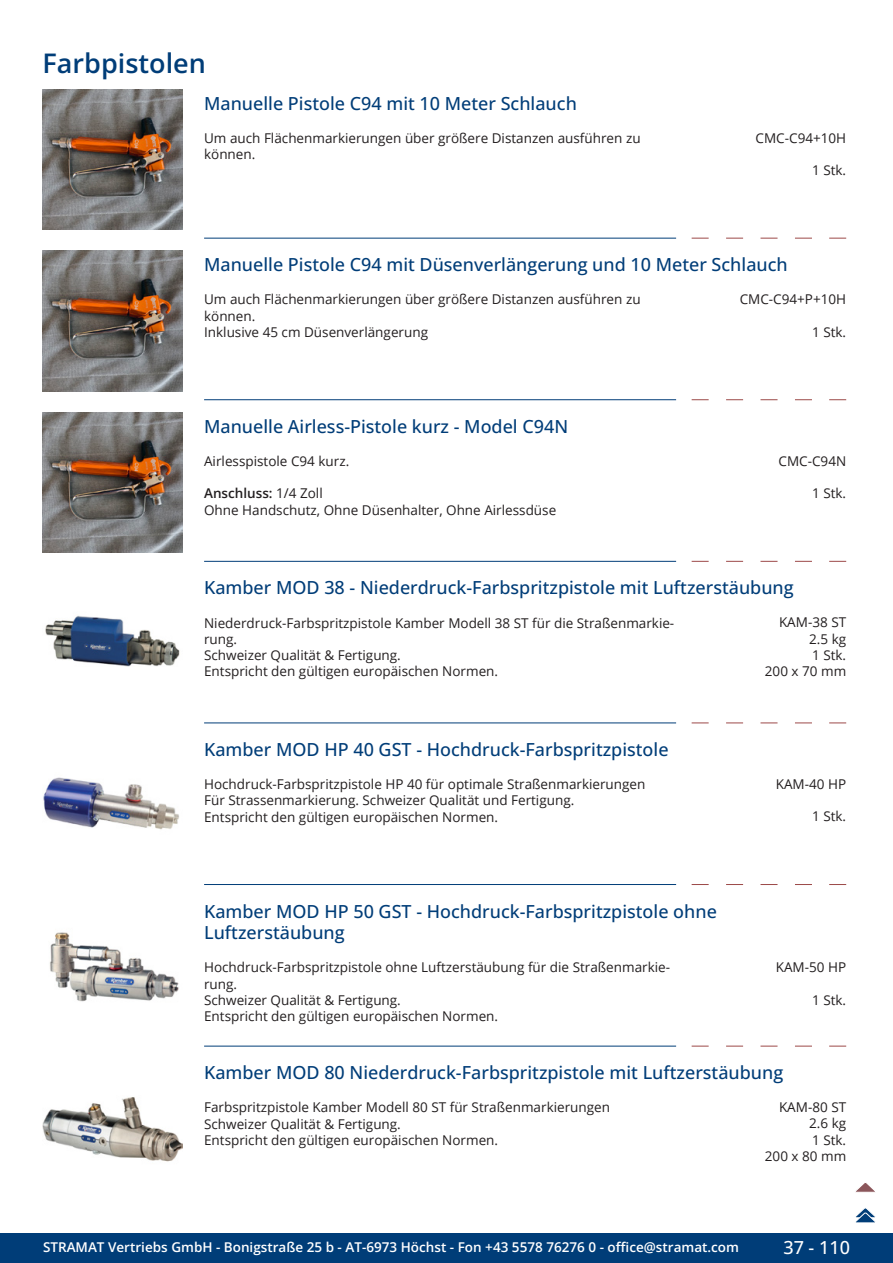
<style>
.page{position:relative;width:893px;height:1263px;background:#fff}
.page>*{position:absolute;margin:0;border:0;box-sizing:border-box;transform-origin:0 0}
.GruppeName{font:600 27px "Open Sans";color:#003d78}
.ArtikelName{font:500 18px/21.6px "Open Sans";color:#003d78}
.t1{font:500 18px "Open Sans";color:#fff}
.Beschreibung{font:13.5px/16.2px "Open Sans";color:#231f20}
.ArtikelNummer{font:13.5px "Open Sans";color:#231f20}
.t2{font:600 13.5px "Open Sans";color:#fff}
.s1{font-weight:600}
</style>
<div class="page">
<div style="left:0;top:1233px;width:893px;height:30px;background:#003d78"></div>
<img style="left:43px;top:89px;width:140px;height:141px">
<img style="left:43px;top:251px;width:140px;height:140px">
<svg style="left:692px;top:238px;width:17px;height:1px"></svg>
<svg style="left:726px;top:238px;width:17px;height:1px"></svg>
<svg style="left:760px;top:238px;width:17px;height:1px"></svg>
<svg style="left:795px;top:238px;width:17px;height:1px"></svg>
<svg style="left:829px;top:238px;width:17px;height:1px"></svg>
<hr style="left:204px;top:238px;width:472px;height:1px;background:#003d78">
<img style="left:43px;top:412px;width:140px;height:141px">
<svg style="left:692px;top:399px;width:17px;height:1px"></svg>
<svg style="left:726px;top:399px;width:17px;height:1px"></svg>
<svg style="left:760px;top:399px;width:17px;height:1px"></svg>
<svg style="left:795px;top:399px;width:17px;height:1px"></svg>
<svg style="left:829px;top:399px;width:17px;height:1px"></svg>
<hr style="left:204px;top:399px;width:472px;height:1px;background:#003d78">
<img style="left:45px;top:615px;width:135px;height:52px">
<svg style="left:692px;top:561px;width:17px;height:1px"></svg>
<svg style="left:726px;top:561px;width:17px;height:1px"></svg>
<svg style="left:760px;top:561px;width:17px;height:1px"></svg>
<svg style="left:795px;top:561px;width:17px;height:1px"></svg>
<svg style="left:829px;top:561px;width:17px;height:1px"></svg>
<hr style="left:204px;top:561px;width:472px;height:1px;background:#003d78">
<img style="left:43px;top:777px;width:136px;height:53px">
<svg style="left:692px;top:723px;width:17px;height:1px"></svg>
<svg style="left:726px;top:723px;width:17px;height:1px"></svg>
<svg style="left:760px;top:723px;width:17px;height:1px"></svg>
<svg style="left:795px;top:723px;width:17px;height:1px"></svg>
<svg style="left:829px;top:723px;width:17px;height:1px"></svg>
<hr style="left:204px;top:723px;width:472px;height:1px;background:#003d78">
<img style="left:50px;top:932px;width:129px;height:70px">
<svg style="left:692px;top:884px;width:17px;height:1px"></svg>
<svg style="left:726px;top:884px;width:17px;height:1px"></svg>
<svg style="left:760px;top:884px;width:17px;height:1px"></svg>
<svg style="left:795px;top:884px;width:17px;height:1px"></svg>
<svg style="left:829px;top:884px;width:17px;height:1px"></svg>
<hr style="left:204px;top:884px;width:472px;height:1px;background:#003d78">
<img style="left:43px;top:1097px;width:140px;height:65px">
<svg style="left:692px;top:1046px;width:17px;height:1px"></svg>
<svg style="left:726px;top:1046px;width:17px;height:1px"></svg>
<svg style="left:760px;top:1046px;width:17px;height:1px"></svg>
<svg style="left:795px;top:1046px;width:17px;height:1px"></svg>
<svg style="left:829px;top:1046px;width:17px;height:1px"></svg>
<hr style="left:204px;top:1046px;width:472px;height:1px;background:#003d78">
<svg style="left:856px;top:1183px;width:19px;height:9px"></svg>
<svg style="left:855px;top:1208px;width:21px;height:15px"></svg>
<p class="GruppeName" style="left:43px;top:44px;width:165px">Farbpistolen</p>
<p class="ArtikelName" style="left:204px;top:92px;width:374px">Manuelle Pistole C94 mit 10 Meter Schlauch</p>
<p class="Beschreibung" style="left:204px;top:129px;width:438px">Um auch Flächenmarkierungen über größere Distanzen ausführen zu können.</p>
<p class="ArtikelNummer" style="left:756px;top:128px;width:92px">CMC-C94+10H</p>
<p class="ArtikelNummer" style="left:812px;top:161px;width:36px">1 Stk.</p>
<p class="ArtikelName" style="left:204px;top:253px;width:585px">Manuelle Pistole C94 mit Düsenverlängerung und 10 Meter Schlauch</p>
<p class="Beschreibung" style="left:204px;top:291px;width:438px">Um auch Flächenmarkierungen über größere Distanzen ausführen zu können.<br>Inklusive 45 cm Düsenverlängerung</p>
<p class="ArtikelNummer" style="left:740px;top:290px;width:108px">CMC-C94+P+10H</p>
<p class="ArtikelNummer" style="left:812px;top:322px;width:36px">1 Stk.</p>
<p class="ArtikelName" style="left:204px;top:415px;width:366px">Manuelle Airless-Pistole kurz - Model C94N</p>
<p class="Beschreibung" style="left:204px;top:453px;width:147px">Airlesspistole C94 kurz.</p>
<p class="Beschreibung" style="left:204px;top:485px;width:354px"><span class="s1">Anschluss:</span> 1/4 Zoll<br>Ohne Handschutz, Ohne Düsenhalter, Ohne Airlessdüse</p>
<p class="ArtikelNummer" style="left:778px;top:452px;width:69px">CMC-C94N</p>
<p class="ArtikelNummer" style="left:812px;top:484px;width:36px">1 Stk.</p>
<p class="ArtikelName" style="left:204px;top:576px;width:591px">Kamber MOD 38 - Niederdruck-Farbspritzpistole mit Luftzerstäubung</p>
<p class="Beschreibung" style="left:204px;top:614px;width:471px">Niederdruck-Farbspritzpistole Kamber Modell 38 ST für die Straßenmarkie&shy;rung.<br>Schweizer Qualität &amp; Fertigung.<br>Entspricht den gültigen europäischen Normen.</p>
<p class="ArtikelNummer" style="left:779px;top:613px;width:69px">KAM-38 ST</p>
<p class="ArtikelNummer" style="left:809px;top:629px;width:39px">2.5 kg</p>
<p class="ArtikelNummer" style="left:812px;top:646px;width:36px">1 Stk.</p>
<p class="ArtikelNummer" style="left:765px;top:662px;width:83px">200 x 70 mm</p>
<p class="ArtikelName" style="left:204px;top:738px;width:466px">Kamber MOD HP 40 GST - Hochdruck-Farbspritzpistole</p>
<p class="Beschreibung" style="left:204px;top:776px;width:443px">Hochdruck-Farbspritzpistole HP 40 für optimale Straßenmarkierungen<br>Für Strassenmarkierung. Schweizer Qualität und Fertigung.<br>Entspricht den gültigen europäischen Normen.</p>
<p class="ArtikelNummer" style="left:776px;top:775px;width:72px">KAM-40 HP</p>
<p class="ArtikelNummer" style="left:812px;top:807px;width:36px">1 Stk.</p>
<p class="ArtikelName" style="left:204px;top:900px;width:514px">Kamber MOD HP 50 GST - Hochdruck-Farbspritzpistole ohne<br>Luftzerstäubung</p>
<p class="Beschreibung" style="left:204px;top:959px;width:466px">Hochdruck-Farbspritzpistole ohne Luftzerstäubung für die Straßenmarkie&shy;rung.<br>Schweizer Qualität &amp; Fertigung.<br>Entspricht den gültigen europäischen Normen.</p>
<p class="ArtikelNummer" style="left:776px;top:958px;width:72px">KAM-50 HP</p>
<p class="ArtikelNummer" style="left:812px;top:990px;width:36px">1 Stk.</p>
<p class="ArtikelName" style="left:204px;top:1061px;width:581px">Kamber MOD 80 Niederdruck-Farbspritzpistole mit Luftzerstäubung</p>
<p class="Beschreibung" style="left:204px;top:1099px;width:407px">Farbspritzpistole Kamber Modell 80 ST für Straßenmarkierungen<br>Schweizer Qualität &amp; Fertigung.<br>Entspricht den gültigen europäischen Normen.</p>
<p class="ArtikelNummer" style="left:779px;top:1098px;width:69px">KAM-80 ST</p>
<p class="ArtikelNummer" style="left:809px;top:1114px;width:39px">2.6 kg</p>
<p class="ArtikelNummer" style="left:812px;top:1130px;width:36px">1 Stk.</p>
<p class="ArtikelNummer" style="left:765px;top:1147px;width:83px">200 x 80 mm</p>
<p class="t2" style="left:43px;top:1238px;width:698px">STRAMAT Vertriebs GmbH - Bonigstraße 25 b - AT-6973 Höchst - Fon +43 5578 76276 0 - office@stramat.com</p>
<h2 class="t1" style="left:783px;top:1234px;width:68px">37 - 110</h2>
</div>
